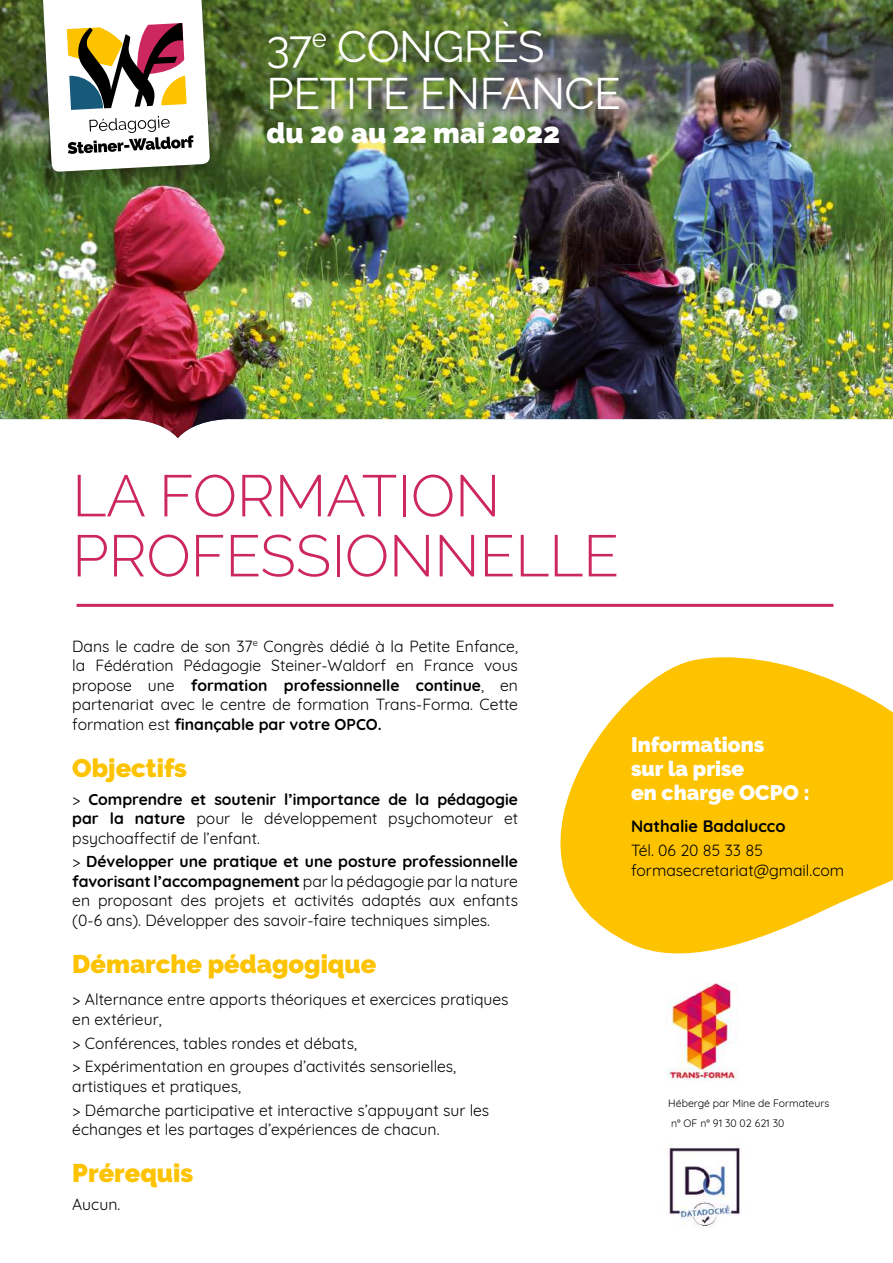
<style>
.page{position:relative;width:893px;height:1263px;background:#fff}
.page>*{position:absolute;margin:0;border:0;box-sizing:border-box;transform-origin:0 0}
.t1{font:300 58.5px/60px "Raleway";color:#cd275f}
.t2{font:43.95px/47.5px "Raleway";letter-spacing:-.01em;color:#fff}
.t3{font:900 28.5px "Raleway";color:#fff}
.t4{font:900 25.5px "Raleway";color:#fdc300}
.t5{font:900 21px/24px "Raleway";color:#fff}
.t6{font:700 16.5px "Quicksand";color:#000}
.t7{font:15.75px/19.5px "Quicksand";color:#000}
.t8{font:10.5px/19.5px "Quicksand";color:#000}
.s1{font-weight:700}
</style>
<div class="page">
<svg style="left:560px;top:657px;width:333px;height:297px;fill:#fdc300"></svg>
<img style="left:0;top:0;width:893px;height:438px">
<div style="left:29px;top:0;width:195px;height:188px;background:#000;opacity:.3"></div>
<svg style="left:42px;top:0;width:168px;height:172px"></svg>
<img style="left:665px;top:983px;width:73px;height:98px">
<img style="left:667px;top:1145px;width:74px;height:82px">
<hr style="left:77px;top:604px;width:756px;height:3px;background:#cd275f">
<h2 class="t2" style="left:266px;top:22px;width:356px">37<sup>E</sup> CONGRÈS<br>PETITE ENFANCE</h2>
<h3 class="t3" style="left:266px;top:116px;width:295px">du 20 au 22 mai 2022</h3>
<h1 class="t1" style="left:72px;top:465px;width:548px">LA FORMATION<br>PROFESSIONNELLE</h1>
<p class="t7" style="left:72px;top:634px;width:447px;text-align:justify">Dans le cadre de son 37<sup>e</sup> Congrès dédié à la Petite Enfance, la Fédération Pédagogie Steiner-Waldorf en France vous propose une <span class="s1">formation professionnelle continue</span>, en partenariat avec le centre de formation Trans-Forma. Cette formation est <span class="s1">finançable par votre OPCO.</span></p>
<h3 class="t4" style="left:72px;top:753px;width:116px">Objectifs</h3>
<p class="t7" style="left:72px;top:788px;width:447px;text-align:justify">&gt; <span class="s1">Comprendre et soutenir l’importance de la pédagogie par la nature</span> pour le développement psychomoteur et psychoaffectif de l’enfant.</p>
<p class="t7" style="left:72px;top:850px;width:447px;text-align:justify">&gt; <span class="s1">Développer une pratique et une posture professionnelle favorisant l’accompagnement</span> par la pédagogie par la nature en proposant des projets et activités adaptés aux enfants (0-6 ans). Développer des savoir-faire techniques simples.</p>
<h3 class="t4" style="left:72px;top:949px;width:305px">Démarche pédagogique</h3>
<p class="t7" style="left:72px;top:988px;width:438px">&gt; Alternance entre apports théoriques et exercices pratiques en extérieur,</p>
<p class="t7" style="left:72px;top:1030px;width:386px;line-height:23.7px">&gt; Conférences, tables rondes et débats,<br>&gt; Expérimentation en groupes d’activités sensorielles,</p>
<p class="t7" style="left:72px;top:1073px;width:419px;line-height:23.7px">artistiques et pratiques,<br>&gt; Démarche participative et interactive s’appuyant sur les</p>
<p class="t7" style="left:72px;top:1118px;width:369px">échanges et les partages d’expériences de chacun.</p>
<h3 class="t4" style="left:72px;top:1159px;width:122px">Prérequis</h3>
<p class="t7" style="left:72px;top:1193px;width:50px">Aucun.</p>
<h3 class="t5" style="left:631px;top:733px;width:180px">Informations<br>sur la prise<br>en charge OCPO :</h3>
<p class="t6" style="left:631px;top:813px;width:156px">Nathalie Badalucco</p>
<p class="t7" style="left:631px;top:839px;width:215px">Tél. 06 20 85 33 85 formasecretariat@gmail.com</p>
<p class="t8" style="left:668px;top:1093px;width:162px">Hébergé par Mine de Formateurs n° OF n° 91 30 02 621 30</p>
</div>
